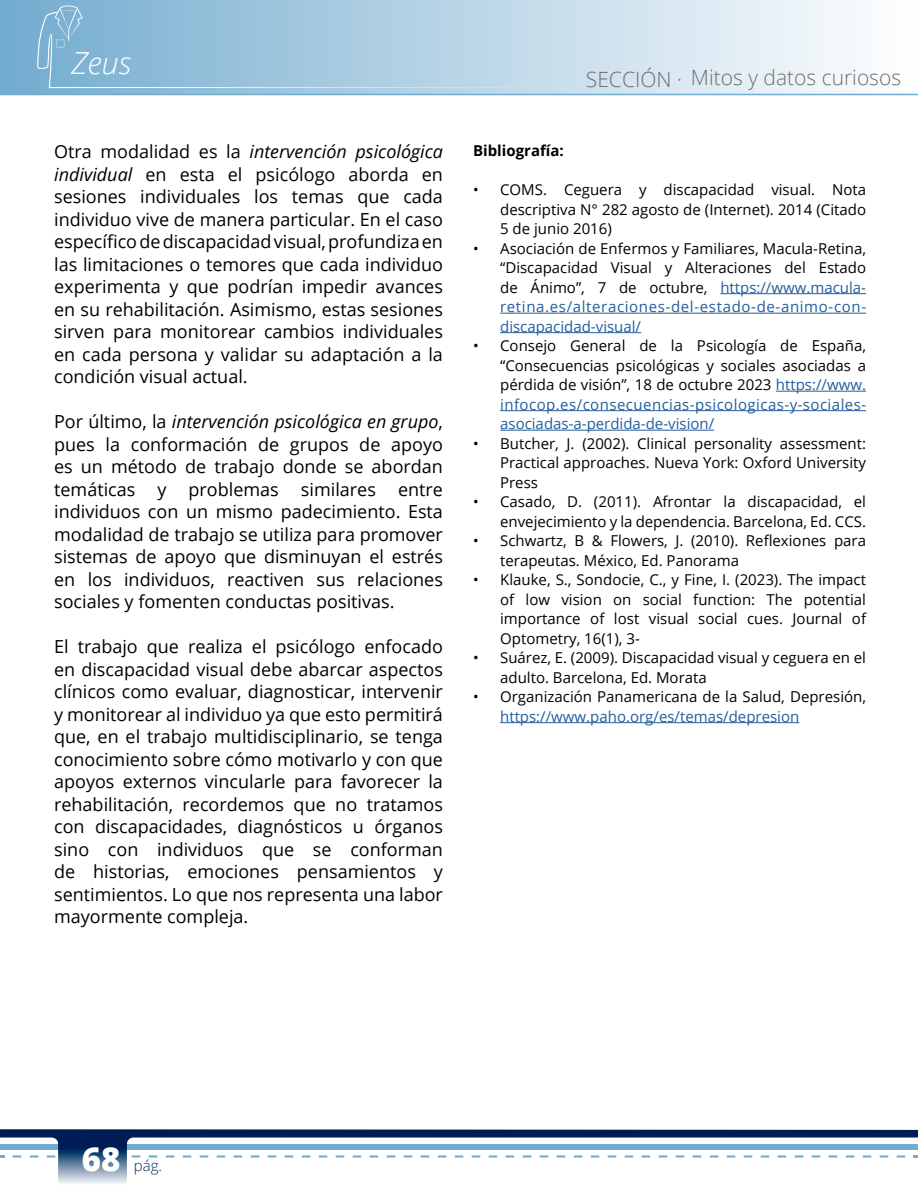
<style>
.page{position:relative;width:918px;height:1188px;background:#fff}
.page>*{position:absolute;margin:0;border:0;box-sizing:border-box;transform-origin:0 0}
.t1{font:italic 300 30.45px "Open Sans";color:#fff}
.t2{font:300 21px "Open Sans";color:#6d6d6d}
.t3{font:18px/22.5px "Open Sans";color:#000;text-align:justify}
.t4{font:15px/19.5px "Open Sans";color:#000;text-align:justify}
.t5{font:15px "Open Sans";color:#235d9c}
.t6{font:700 15px "Open Sans";color:#000}
.t7{font:300 15px "Open Sans";color:#003360}
.s1{font-style:italic}
.s2{color:#235d9c}
.s3{font-weight:800;font-size:33px;color:#fff}
</style>
<div class="page">
<div style="left:0;top:0;width:918px;height:94px;background:linear-gradient(to right,#73accf,#fffeff)"></div>
<hr style="left:0;top:94px;width:918px;height:1px;background:#71accf">
<svg style="left:37px;top:6px;width:537px;height:82px;background:#a3c8df"></svg>
<svg style="left:0;top:1129px;width:918px;height:55px"></svg>
<hr style="left:720px;top:293px;width:146px;height:1px;background:#235d9c">
<hr style="left:500px;top:313px;width:366px;height:1px;background:#235d9c">
<hr style="left:500px;top:332px;width:141px;height:1px;background:#235d9c">
<hr style="left:776px;top:391px;width:90px;height:1px;background:#235d9c">
<hr style="left:500px;top:410px;width:366px;height:1px;background:#235d9c">
<hr style="left:500px;top:430px;width:214px;height:1px;background:#235d9c">
<hr style="left:500px;top:722px;width:299px;height:1px;background:#235d9c">
<h1 class="t1" style="left:71px;top:42px;width:61px">Zeus</h1>
<p class="t3" style="left:54px;top:140px;width:390px">Otra modalidad es la <span class="s1">intervención psicológica individual</span> en esta el psicólogo aborda en sesiones individuales los temas que cada individuo vive de manera particular. En el caso específico de discapacidad visual, profundiza en las limitaciones o temores que cada individuo experimenta y que podrían impedir avances en su rehabilitación. Asimismo, estas sesiones sirven para monitorear cambios individuales en cada persona y validar su adaptación a la condición visual actual.</p>
<p class="t3" style="left:54px;top:410px;width:390px">Por último, la <span class="s1">intervención psicológica en grupo</span>, pues la conformación de grupos de apoyo es un método de trabajo donde se abordan temáticas y problemas similares entre individuos con un mismo padecimiento. Esta modalidad de trabajo se utiliza para promover sistemas de apoyo que disminuyan el estrés en los individuos, reactiven sus relaciones sociales y fomenten conductas positivas.</p>
<p class="t3" style="left:54px;top:635px;width:390px">El trabajo que realiza el psicólogo enfocado en discapacidad visual debe abarcar aspectos clínicos como evaluar, diagnosticar, intervenir y monitorear al individuo ya que esto permitirá que, en el trabajo multidisciplinario, se tenga conocimiento sobre cómo motivarlo y con que apoyos externos vincularle para favorecer la rehabilitación, recordemos que no tratamos con discapacidades, diagnósticos u órganos sino con individuos que se conforman de historias, emociones pensamientos y sentimientos. Lo que nos representa una labor mayormente compleja.</p>
<p class="t2" style="left:586px;top:63px;width:317px">SECCIÓN · Mitos y datos curiosos</p>
<p class="t6" style="left:473px;top:140px;width:92px">Bibliografía:</p>
<p class="t4" style="left:500px;top:179px;width:367px;text-indent:-27px">• COMS. Ceguera y discapacidad visual. Nota descriptiva N° 282 agosto de (Internet). 2014 (Citado 5 de junio 2016)</p>
<p class="t4" style="left:500px;top:238px;width:368px;text-indent:-27px">• Asociación de Enfermos y Familiares, Macula-Retina, “Discapacidad Visual y Alteraciones del Estado de Ánimo”, 7 de octubre, <span class="s2">https://www.macula&shy;retina.es/alteraciones-del-estado-de-animo-con&shy;discapacidad-visual/</span></p>
<p class="t4" style="left:500px;top:335px;width:368px;text-indent:-27px">• Consejo General de la Psicología de España, “Consecuencias psicológicas y sociales asociadas a pérdida de visión”, 18 de octubre 2023 <span class="s2">https://www. infocop.es/consecuencias-psicologicas-y-sociales&shy;asociadas-a-perdida-de-vision/</span></p>
<p class="t4" style="left:500px;top:433px;width:367px;text-indent:-27px">• Butcher, J. (2002). Clinical personality assessment:<br>Practical approaches. Nueva York: Oxford University Press</p>
<p class="t4" style="left:473px;top:491px;width:394px;text-align:right">• Casado, D. (2011). Afrontar la discapacidad, el envejecimiento y la dependencia. Barcelona, Ed. CCS.</p>
<p class="t4" style="left:500px;top:530px;width:367px;text-indent:-27px">• Schwartz, B &amp; Flowers, J. (2010). Reflexiones para terapeutas. México, Ed. Panorama</p>
<p class="t4" style="left:500px;top:569px;width:367px;text-indent:-27px">• Klauke, S., Sondocie, C., y Fine, I. (2023). The impact of low vision on social function: The potential importance of lost visual social cues. Journal of Optometry, 16(1), 3-</p>
<p class="t4" style="left:500px;top:647px;width:367px;text-indent:-27px">• Suárez, E. (2009). Discapacidad visual y ceguera en el adulto. Barcelona, Ed. Morata</p>
<p class="t4" style="left:473px;top:686px;width:394px">• Organización Panamericana de la Salud, Depresión,</p>
<p class="t5" style="left:500px;top:706px;width:301px">https://www.paho.org/es/temas/depresion</p>
<p class="t7" style="left:82px;top:1155px;width:82px"><span class="s3">68</span> pág.</p>
</div>
